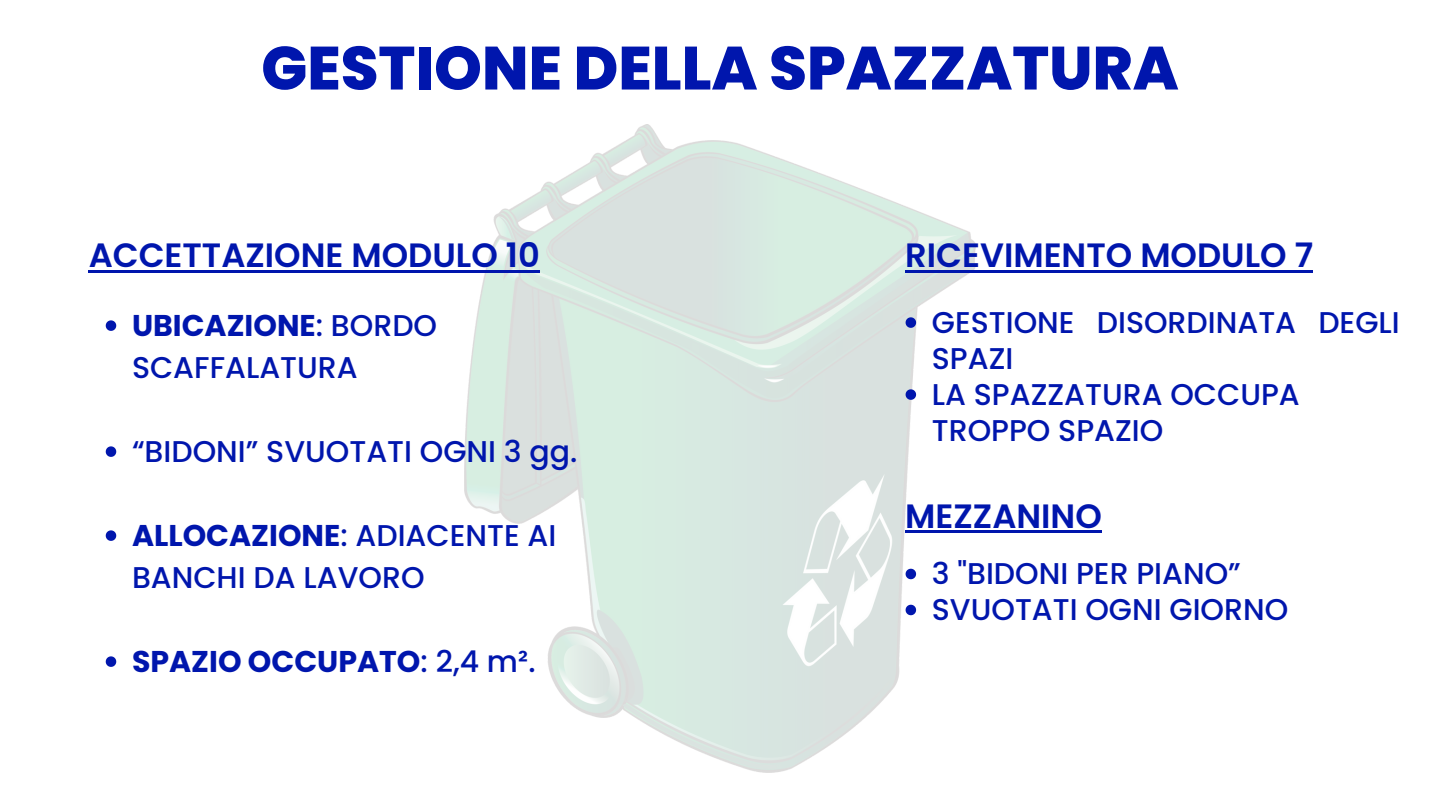
<style>
.page{position:relative;width:1440px;height:810px;background:#fff}
.page>*{position:absolute;margin:0;border:0;box-sizing:border-box;transform-origin:0 0}
.t1{font:800 60.9px "Poppins";color:#0016ad}
.t2{font:600 33.7px "Poppins";color:#0016ad}
.t3{font:500 30px/42px "Poppins";color:#0016ad}
.t4{font:700 30px "Poppins";color:#0016ad}
.s1{font-weight:700}
.s2{font-weight:500}
</style>
<div class="page">
<img style="left:464px;top:124px;width:511px;height:648px">
<svg style="left:106px;top:320px;width:10px;height:11px"></svg>
<svg style="left:106px;top:446px;width:10px;height:11px"></svg>
<svg style="left:106px;top:530px;width:10px;height:11px"></svg>
<svg style="left:106px;top:656px;width:10px;height:11px"></svg>
<hr style="left:905px;top:270px;width:408px;height:3px;background:#0016ad">
<svg style="left:906px;top:317px;width:10px;height:11px"></svg>
<svg style="left:906px;top:389px;width:10px;height:11px"></svg>
<hr style="left:905px;top:530px;width:197px;height:3px;background:#0016ad">
<svg style="left:906px;top:569px;width:10px;height:10px"></svg>
<svg style="left:906px;top:605px;width:10px;height:10px"></svg>
<hr style="left:89px;top:270px;width:451px;height:3px;background:#0016ad">
<h1 class="t1" style="left:261px;top:26px;width:919px">GESTIONE DELLA SPAZZATURA</h1>
<p class="t2" style="left:89px;top:232px;width:453px">ACCETTAZIONE MODULO 10</p>
<p class="t3" style="left:132px;top:305px;width:307px"><span class="s1">UBICAZIONE</span>: BORDO<br>SCAFFALATURA</p>
<h2 class="t3" style="left:132px;top:431px;width:447px">“BIDONI” SVUOTATI OGNI 3 gg.</h2>
<h2 class="t3" style="left:132px;top:515px;width:426px"><span class="s1">ALLOCAZIONE</span>: ADIACENTE AI<br>BANCHI DA LAVORO</h2>
<p class="t4" style="left:132px;top:641px;width:405px">SPAZIO OCCUPATO<span class="s2">: 2,4 m².</span></p>
<p class="t2" style="left:905px;top:232px;width:409px">RICEVIMENTO MODULO 7</p>
<p class="t3" style="left:932px;top:305px;width:469px;line-height:36px">GESTIONE DISORDINATA DEGLI<br>SPAZI</p>
<p class="t3" style="left:932px;top:377px;width:369px;line-height:36px">LA SPAZZATURA OCCUPA<br>TROPPO SPAZIO</p>
<p class="t2" style="left:905px;top:492px;width:198px">MEZZANINO</p>
<p class="t3" style="left:932px;top:553px;width:311px">3 "BIDONI PER PIANO”</p>
<h2 class="t3" style="left:932px;top:589px;width:358px">SVUOTATI OGNI GIORNO</h2>
</div>
